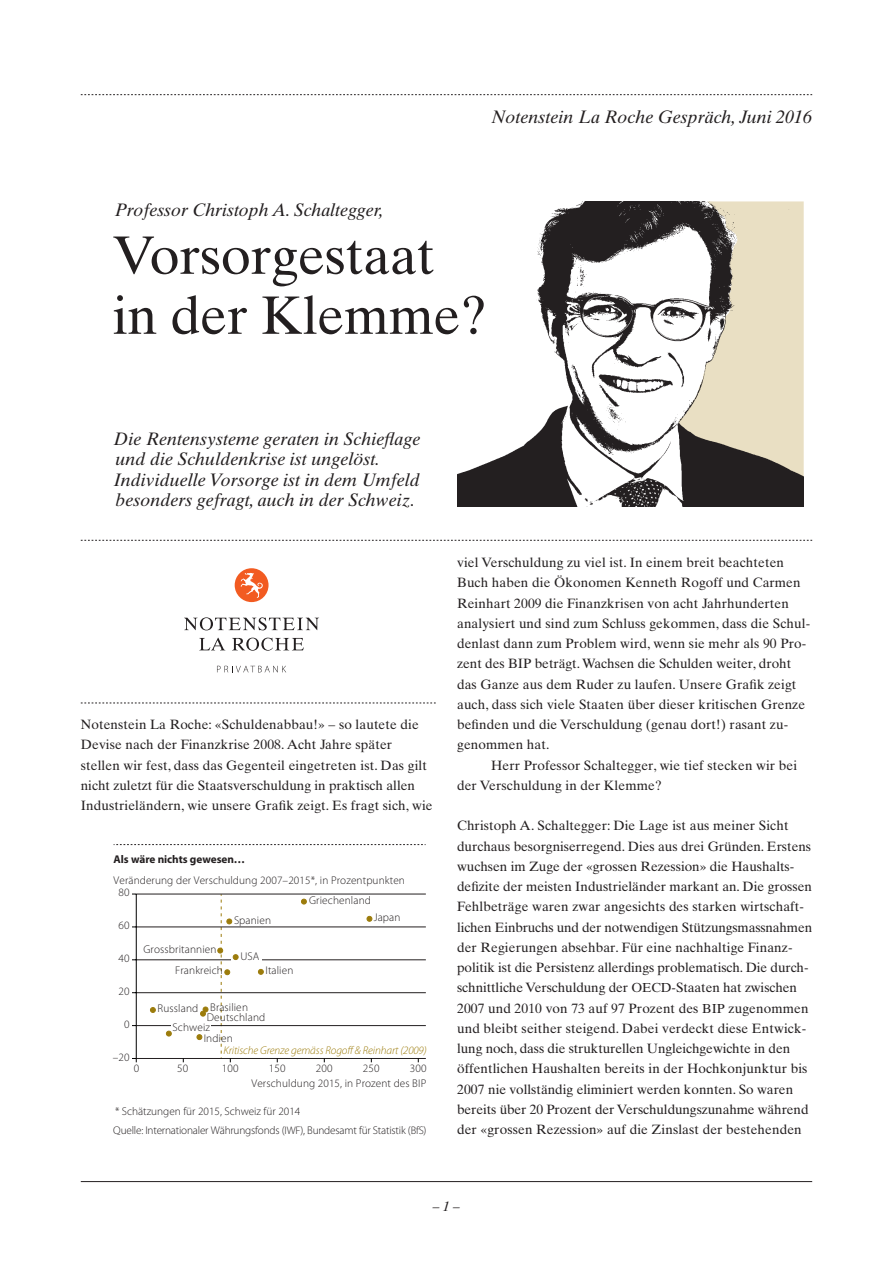
<style>
.page{position:relative;width:893px;height:1263px;background:#fff}
.page>*{position:absolute;margin:0;border:0;box-sizing:border-box;transform-origin:0 0}
.t1{font:54px/60px "Times Ten";letter-spacing:-.005em;color:#231f20}
.t2{font:italic 18px/20.2px "Times Ten";color:#231f20}
.t3{font:13.5px/20.2px "Times Ten";letter-spacing:.01em;color:#231f20}
.t4{font:italic 13.5px "Times Ten";color:#231f20}
.t5{font:300 11.25px/15.1px "Myriad Pro";letter-spacing:.01em;color:#231f20;text-align:right}
.t6{font:300 11.25px "Myriad Pro";letter-spacing:-.015em;color:#231f20}
.t7{font:italic 300 11.25px "Myriad Pro";letter-spacing:-.01em;color:#9c7c0c}
.t8{font:700 11.25px "Myriad Pro";letter-spacing:-.005em;color:#231f20}
.s1{font-size:10.95px}
.s2{font-size:13.05px}
</style>
<div class="page">
<svg style="left:81px;top:94px;width:731px;height:1px"></svg>
<hr style="left:81px;top:1181px;width:731px;height:1px;background:#231f20">
<svg style="left:81px;top:540px;width:731px;height:1px"></svg>
<svg style="left:81px;top:703px;width:355px;height:1px"></svg>
<svg style="left:184px;top:617px;width:135px;height:13px"></svg>
<svg style="left:199px;top:638px;width:26px;height:12px"></svg>
<svg style="left:232px;top:638px;width:72px;height:13px"></svg>
<div style="left:235px;top:568px;width:34px;height:34px;background:#f25b21;border-radius:50%"></div>
<svg style="left:241px;top:573px;width:22px;height:25px"></svg>
<svg style="left:217px;top:666px;width:69px;height:6px"></svg>
<svg style="left:114px;top:844px;width:312px;height:1px"></svg>
<hr style="left:136px;top:894px;width:290px;height:1px;background:#231f20">
<hr style="left:136px;top:927px;width:290px;height:1px;background:#231f20">
<hr style="left:136px;top:959px;width:290px;height:1px;background:#231f20">
<hr style="left:136px;top:992px;width:290px;height:1px;background:#231f20">
<hr style="left:136px;top:1058px;width:290px;height:1px;background:#231f20">
<hr style="left:136px;top:894px;width:1px;height:164px;background:#000001">
<hr style="left:136px;top:1025px;width:290px;height:1px;background:#231f20">
<svg style="left:367px;top:916px;width:5px;height:6px"></svg>
<svg style="left:301px;top:899px;width:6px;height:5px"></svg>
<svg style="left:258px;top:969px;width:6px;height:6px"></svg>
<svg style="left:200px;top:1007px;width:8px;height:9px"></svg>
<svg style="left:150px;top:1007px;width:6px;height:6px"></svg>
<svg style="left:197px;top:1034px;width:5px;height:6px"></svg>
<svg style="left:166px;top:1031px;width:6px;height:5px"></svg>
<div style="left:231px;top:955px;width:31px;height:6px;background:#fff"></div>
<div style="left:172px;top:1022px;width:39px;height:7px;background:#fff"></div>
<svg style="left:217px;top:894px;width:21px;height:168px"></svg>
<img style="left:457px;top:202px;width:347px;height:304px">
<h2 class="t2" style="left:492px;top:106px;width:322px">Notenstein La Roche Gespräch, Juni 2016</h2>
<h2 class="t2" style="left:115px;top:199px;width:270px">Professor Christoph A. Schaltegger,</h2>
<h1 class="t1" style="left:113px;top:225px;width:376px">Vorsorgestaat in der Klemme?</h1>
<h2 class="t2" style="left:114px;top:429px;width:308px">Die Rentensysteme geraten in Schieflage und die Schuldenkrise ist ungelöst.<br>Individuelle Vorsorge ist in dem Umfeld besonders gefragt, auch in der Schweiz.</h2>
<p class="t3" style="left:81px;top:714px;width:353px">Notenstein La Roche: «Schuldenabbau!» – so lautete die Devise nach der Finanzkrise 2008. Acht Jahre später stellen wir fest, dass das Gegenteil eingetreten ist. Das gilt nicht zuletzt für die Staatsverschuldung in praktisch allen Industrieländern, wie unsere Grafik zeigt. Es fragt sich, wie</p>
<p class="t8" style="left:114px;top:852px;width:133px">Als wäre nichts gewesen…</p>
<p class="t5" style="left:114px;top:872px;width:293px">Veränderung der Verschuldung 2007–2015*, in Prozentpunkten</p>
<p class="t5" style="left:374px;top:910px;width:28px">Japan</p>
<p class="t5" style="left:119px;top:885px;width:13px">80</p>
<p class="t5" style="left:309px;top:893px;width:63px">Griechenland</p>
<p class="t5" style="left:234px;top:912px;width:39px">Spanien</p>
<p class="t5" style="left:119px;top:918px;width:13px">60</p>
<p class="t5" style="left:119px;top:951px;width:13px">40</p>
<p class="t5" style="left:119px;top:983px;width:13px">20</p>
<p class="t5" style="left:124px;top:1016px;width:7px">0</p>
<p class="t5" style="left:113px;top:1049px;width:18px">–20</p>
<p class="t5" style="left:143px;top:941px;width:75px">Grossbritannien</p>
<p class="t5" style="left:175px;top:963px;width:49px">Frankreich</p>
<p class="t5" style="left:240px;top:948px;width:21px">USA</p>
<p class="t5" style="left:266px;top:963px;width:29px">Italien</p>
<p class="t5" style="left:158px;top:1000px;width:92px">Russland Brasilien</p>
<p class="t5" style="left:204px;top:1030px;width:30px">Indien</p>
<p class="t5" style="left:207px;top:1009px;width:60px">Deutschland</p>
<p class="t5" style="left:173px;top:1019px;width:39px">Schweiz</p>
<p class="t7" style="left:224px;top:1044px;width:205px">Kritische Grenze gemäss Rogoff &amp; Reinhart (2009)</p>
<p class="t5" style="left:134px;top:1061px;width:7px">0</p>
<p class="t5" style="left:177px;top:1061px;width:13px">50</p>
<p class="t5" style="left:222px;top:1061px;width:18px">100</p>
<p class="t5" style="left:269px;top:1061px;width:18px">150</p>
<p class="t5" style="left:316px;top:1061px;width:18px">200</p>
<p class="t5" style="left:363px;top:1061px;width:18px">250</p>
<p class="t5" style="left:251px;top:1061px;width:177px">300<br>Verschuldung 2015, in Prozent des BIP</p>
<p class="t6" style="left:113px;top:1123px;width:315px">Quelle: Internationaler Währungsfonds (<span class="s1">IWF</span>), Bundesamt für Statistik (<span class="s1">BfS</span>)</p>
<p class="t5" style="left:115px;top:1104px;width:187px">* Schätzungen für 2015, Schweiz für 2014</p>
<p class="t3" style="left:457px;top:552px;width:355px">viel Verschuldung zu viel ist. In einem breit beachteten Buch haben die Ökonomen Kenneth Rogoff und Carmen Reinhart 2009 die Finanzkrisen von acht Jahrhunderten analysiert und sind zum Schluss gekommen, dass die Schul&shy;denlast dann zum Problem wird, wenn sie mehr als 90 Pro&shy;zent des BIP beträgt. Wachsen die Schulden weiter, droht das Ganze aus dem Ruder zu laufen. Unsere Grafik zeigt auch, dass sich viele Staaten über dieser kritischen Grenze befinden und die Verschuldung (genau dort!) rasant zu&shy;genommen hat.</p>
<p class="t3" style="left:457px;top:755px;width:341px;text-indent:34px">Herr Professor Schaltegger, wie tief stecken wir bei der Verschuldung in der Klemme?</p>
<p class="t3" style="left:457px;top:815px;width:357px">Christoph A. Schaltegger: Die Lage ist aus meiner Sicht durchaus besorgniserregend. Dies aus drei Gründen. Erstens wuchsen im Zuge der «grossen Rezession» die Haushalts&shy;defizite der meisten Industrieländer markant an. Die grossen Fehlbeträge waren zwar angesichts des starken wirtschaft&shy;lichen Einbruchs und der notwendigen Stützungsmassnahmen der Regierungen absehbar. Für eine nachhaltige Finanz&shy;politik ist die Persistenz allerdings problematisch. Die durch&shy;schnittliche Verschuldung der <span class="s2">OECD</span>-Staaten hat zwischen 2007 und 2010 von 73 auf 97 Prozent des <span class="s2">BIP</span> zugenommen und bleibt seither steigend. Dabei verdeckt diese Entwick&shy;lung noch, dass die strukturellen Ungleichgewichte in den öffentlichen Haushalten bereits in der Hochkonjunktur bis 2007 nie vollständig eliminiert werden konnten. So waren bereits über 20 Prozent der Verschuldungszunahme während der «grossen Rezession» auf die Zinslast der bestehenden</p>
<p class="t4" style="left:433px;top:1198px;width:28px">– 1 –</p>
</div>
